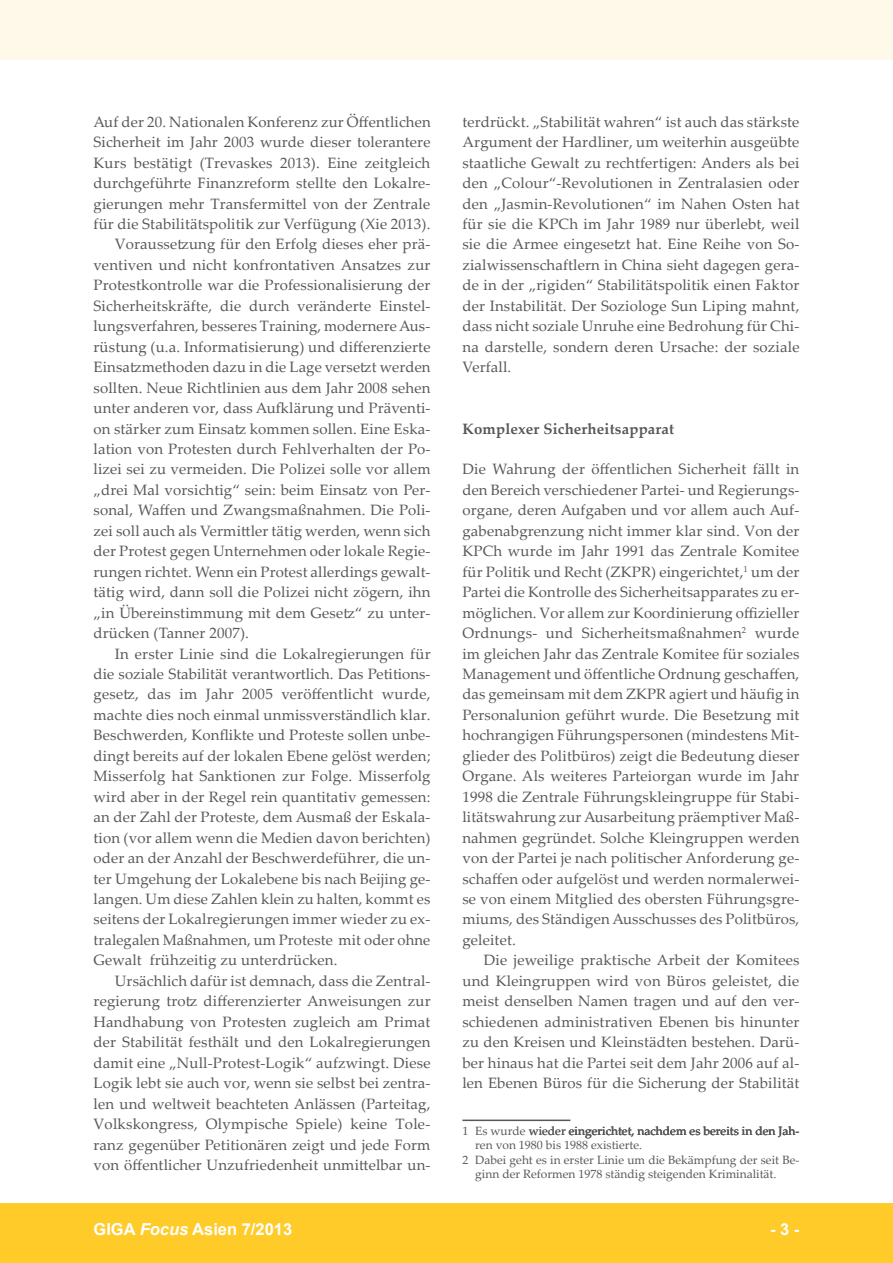
<style>
.page{position:relative;width:893px;height:1263px;background:#fff}
.page>*{position:absolute;margin:0;border:0;box-sizing:border-box;transform-origin:0 0}
.foc__text_fusszeile{font:700 16.5px "Arial";color:#fff}
.foc__text_seitenzahl{font:700 16.5px "Arial";color:#fff}
.foc__text_fliesstext{font:15px/20.4px "Palatino Linotype";letter-spacing:.01em;color:#57585a;text-align:justify}
.foc__text_1__absatz{font:15px/20.4px "Palatino Linotype";letter-spacing:.01em;color:#57585a;text-align:justify}
.foc__text_ueberschri{font:700 15px "Palatino Linotype";letter-spacing:.01em;color:#57585a}
.foc__text_fussnoten{font:12px/14.4px "Palatino Linotype";color:#57585a}
.s1{font-style:italic}
</style>
<div class="page">
<div style="left:0;top:1203px;width:893px;height:60px;background:#fecb29"></div>
<div style="left:0;top:0;width:893px;height:60px;background:#fef9e9"></div>
<hr style="left:462px;top:1119px;width:108px;height:2px;background:#57585a">
<p class="foc__text_fliesstext" style="left:94px;top:111px;width:339px">Auf der 20. Nationalen Konferenz zur Öffentlichen Sicherheit im Jahr 2003 wurde dieser tolerantere Kurs bestätigt (Trevaskes 2013). Eine zeitgleich durchgeführte Finanzreform stellte den Lokalre&shy;gierungen mehr Transfermittel von der Zentrale für die Stabilitätspolitik zur Verfügung (Xie 2013).</p>
<p class="foc__text_fliesstext" style="left:94px;top:234px;width:339px;text-indent:21px">Voraussetzung für den Erfolg dieses eher prä&shy;ventiven und nicht konfrontativen Ansatzes zur Protestkontrolle war die Professionalisierung der Sicherheitskräfte, die durch veränderte Einstel&shy;lungsverfahren, besseres Training, modernere Aus&shy;rüstung (u.a. Informatisierung) und differenzierte Einsatzmethoden dazu in die Lage versetzt werden sollten. Neue Richtlinien aus dem Jahr 2008 sehen unter anderen vor, dass Aufklärung und Präventi&shy;on stärker zum Einsatz kommen sollen. Eine Eska&shy;lation von Protesten durch Fehlverhalten der Po&shy;lizei sei zu vermeiden. Die Polizei solle vor allem „drei Mal vorsichtig“ sein: beim Einsatz von Per&shy;sonal, Waffen und Zwangsmaßnahmen. Die Poli&shy;zei soll auch als Vermittler tätig werden, wenn sich der Protest gegen Unternehmen oder lokale Regie&shy;rungen richtet. Wenn ein Protest allerdings gewalt&shy;tätig wird, dann soll die Polizei nicht zögern, ihn „in Übereinstimmung mit dem Gesetz“ zu unter&shy;drücken (Tanner 2007).</p>
<p class="foc__text_fliesstext" style="left:94px;top:643px;width:339px;text-indent:21px">In erster Linie sind die Lokalregierungen für die soziale Stabilität verantwortlich. Das Petitions&shy;gesetz, das im Jahr 2005 veröffentlicht wurde, machte dies noch einmal unmissverständlich klar.<br>Beschwerden, Konflikte und Proteste sollen unbe&shy;dingt bereits auf der lokalen Ebene gelöst werden; Misserfolg hat Sanktionen zur Folge. Misserfolg wird aber in der Regel rein quantitativ gemessen: an der Zahl der Proteste, dem Ausmaß der Eskala&shy;tion (vor allem wenn die Medien davon berichten) oder an der Anzahl der Beschwerdeführer, die un&shy;ter Umgehung der Lokalebene bis nach Beijing ge&shy;langen. Um diese Zahlen klein zu halten, kommt es seitens der Lokalregierungen immer wieder zu ex&shy;tralegalen Maßnahmen, um Proteste mit oder ohne Gewalt frühzeitig zu unterdrücken.</p>
<p class="foc__text_fliesstext" style="left:94px;top:970px;width:339px;text-indent:21px">Ursächlich dafür ist demnach, dass die Zentral&shy;regierung trotz differenzierter Anweisungen zur Handhabung von Protesten zugleich am Primat der Stabilität festhält und den Lokalregierungen damit eine „Null-Protest-Logik“ aufzwingt. Diese Logik lebt sie auch vor, wenn sie selbst bei zentra&shy;len und weltweit beachteten Anlässen (Parteitag, Volkskongress, Olympische Spiele) keine Tole&shy;ranz gegenüber Petitionären zeigt und jede Form von öffentlicher Unzufriedenheit unmittelbar un-</p>
<p class="foc__text_fliesstext" style="left:462px;top:111px;width:339px">terdrückt. „Stabilität wahren“ ist auch das stärkste Argument der Hardliner, um weiterhin ausgeübte staatliche Gewalt zu rechtfertigen: Anders als bei den „Colour“-Revolutionen in Zentralasien oder den „Jasmin-Revolutionen“ im Nahen Osten hat für sie die KPCh im Jahr 1989 nur überlebt, weil sie die Armee eingesetzt hat. Eine Reihe von So&shy;zialwissenschaftlern in China sieht dagegen gera&shy;de in der „rigiden“ Stabilitätspolitik einen Faktor der Instabilität. Der Soziologe Sun Liping mahnt, dass nicht soziale Unruhe eine Bedrohung für Chi&shy;na darstelle, sondern deren Ursache: der soziale Verfall.</p>
<p class="foc__text_ueberschri" style="left:462px;top:418px;width:213px">Komplexer Sicherheitsapparat</p>
<p class="foc__text_1__absatz" style="left:462px;top:459px;width:339px">Die Wahrung der öffentlichen Sicherheit fällt in den Bereich verschiedener Partei- und Regierungs&shy;organe, deren Aufgaben und vor allem auch Auf&shy;gabenabgrenzung nicht immer klar sind. Von der KPCh wurde im Jahr 1991 das Zentrale Komitee für Politik und Recht (ZKPR) eingerichtet,<sup>1</sup> um der Partei die Kontrolle des Sicherheitsapparates zu er&shy;möglichen. Vor allem zur Koordinierung offizieller Ordnungs- und Sicherheitsmaßnahmen<sup>2</sup> wurde im gleichen Jahr das Zentrale Komitee für soziales Management und öffentliche Ordnung geschaffen, das gemeinsam mit dem ZKPR agiert und häufig in Personalunion geführt wurde. Die Besetzung mit hochrangigen Führungspersonen (mindestens Mit&shy;glieder des Politbüros) zeigt die Bedeutung dieser Organe. Als weiteres Parteiorgan wurde im Jahr 1998 die Zentrale Führungskleingruppe für Stabi&shy;litätswahrung zur Ausarbeitung präemptiver Maß&shy;nahmen gegründet. Solche Kleingruppen werden von der Partei je nach politischer Anforderung ge&shy;schaffen oder aufgelöst und werden normalerwei&shy;se von einem Mitglied des obersten Führungsgre&shy;miums, des Ständigen Ausschusses des Politbüros, geleitet.</p>
<p class="foc__text_fliesstext" style="left:462px;top:949px;width:339px;text-indent:21px">Die jeweilige praktische Arbeit der Komitees und Kleingruppen wird von Büros geleistet, die meist denselben Namen tragen und auf den ver&shy;schiedenen administrativen Ebenen bis hinunter zu den Kreisen und Kleinstädten bestehen. Darü&shy;ber hinaus hat die Partei seit dem Jahr 2006 auf al&shy;len Ebenen Büros für die Sicherung der Stabilität</p>
<p class="foc__text_fussnoten" style="left:475px;top:1123px;width:326px;text-indent:-13px">1 Es wurde wieder eingerichtet, nachdem es bereits in den Jah&shy;ren von 1980 bis 1988 existierte.</p>
<p class="foc__text_fussnoten" style="left:475px;top:1152px;width:326px;text-indent:-13px">2 Dabei geht es in erster Linie um die Bekämpfung der seit Be&shy;ginn der Reformen 1978 ständig steigenden Kriminalität.</p>
<p class="foc__text_fusszeile" style="left:94px;top:1218px;width:200px">GIGA <span class="s1">Focus</span> Asien 7/2013</p>
<p class="foc__text_seitenzahl" style="left:770px;top:1218px;width:31px">- 3 -</p>
</div>
